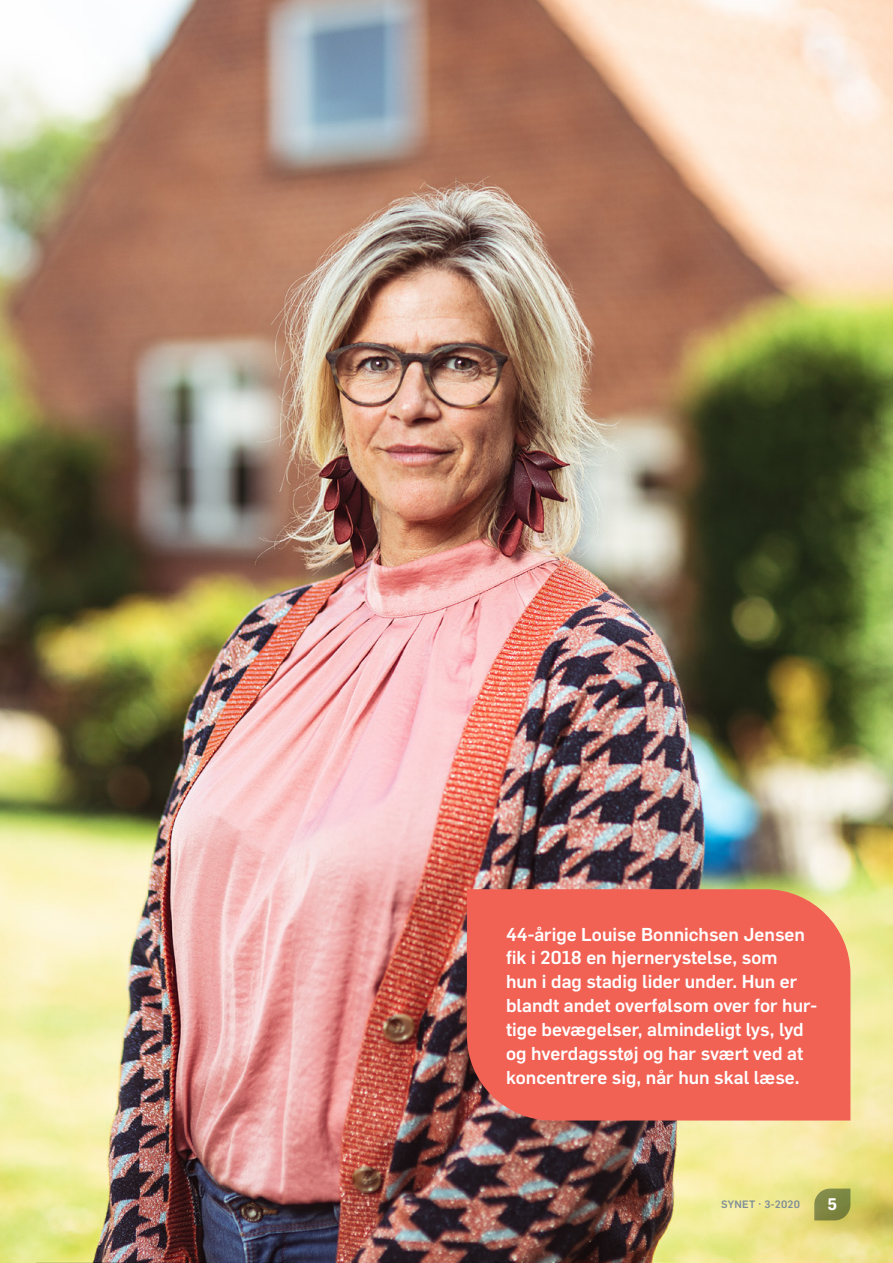
<style>
.page{position:relative;width:893px;height:1263px;background:#fff}
.page>*{position:absolute;margin:0;border:0;box-sizing:border-box;transform-origin:0 0}
.t1{font:500 18.3px/23.9px "Flama";color:#fff}
.t2{font:600 16.5px "Flama";color:#fff}
.t3{font:500 10.5px "Flama";letter-spacing:.025em;color:#7f8e96}
</style>
<div class="page">
<img style="left:0;top:0;width:893px;height:1263px">
<svg style="left:814px;top:1188px;width:36px;height:32px"></svg>
<div style="left:467px;top:889px;width:383px;height:231px;background:#f16255"></div>
<p class="t1" style="left:506px;top:921px;width:313px">44-årige Louise Bonnichsen Jensen fik i 2018 en hjernerystelse, som<br>hun i dag stadig lider under. Hun er blandt andet overfølsom over for hur&shy;tige bevægelser, almindeligt lys, lyd og hverdagsstøj og har svært ved at koncentrere sig, når hun skal læse.</p>
<p class="t3" style="left:721px;top:1197px;width:80px">SYNET · 3-2020</p>
<p class="t2" style="left:828px;top:1192px;width:11px">5</p>
</div>
